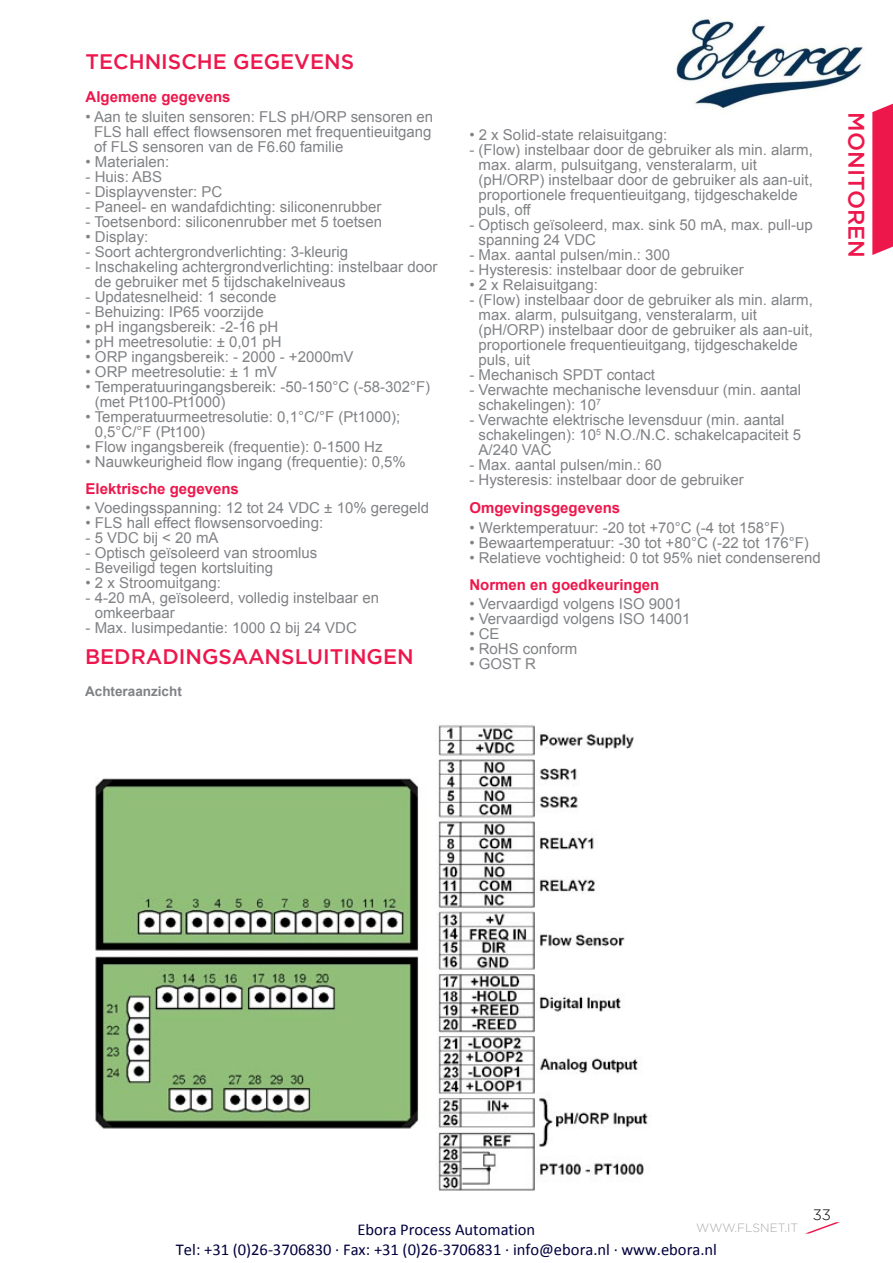
<style>
.page{position:relative;width:893px;height:1263px;background:#fff}
.page>*{position:absolute;margin:0;border:0;box-sizing:border-box;transform-origin:0 0}
.t1{font:500 22.5px "Gotham";color:#ed174c}
.t2{font:500 21px "Gotham";color:#ed174c}
.t3{font:16.5px/20.1px "Calibri";color:#00003e;text-align:center}
.t4{font:15px/15px "Arial";color:#808285}
.t5{font:700 15px "Arial";color:#ed174c}
.t6{font:300 15px "Gotham";color:#000}
.t7{font:700 13.5px "Arial";color:#808285}
.t8{font:300 12px "Gotham";color:#a7a9ac}
</style>
<div class="page">
<img style="left:675px;top:17px;width:189px;height:92px">
<svg style="left:872px;top:103px;width:21px;height:152px;background:#ee2859"></svg>
<svg style="left:806px;top:1222px;width:34px;height:11px"></svg>
<img style="left:95px;top:724px;width:553px;height:467px">
<h2 class="t2" style="left:86px;top:50px;width:270px">TECHNISCHE GEGEVENS</h2>
<p class="t5" style="left:86px;top:87px;width:147px">Algemene gegevens</p>
<p class="t4" style="left:94px;top:109px;width:341px;text-align:justify;text-indent:-9px">• Aan te sluiten sensoren: FLS pH/ORP sensoren en FLS hall effect flowsensoren met frequentieuitgang of FLS sensoren van de F6.60 familie</p>
<p class="t4" style="left:86px;top:154px;width:85px">• Materialen:</p>
<p class="t4" style="left:86px;top:169px;width:78px">- Huis: ABS</p>
<p class="t4" style="left:86px;top:184px;width:138px">- Displayvenster: PC</p>
<p class="t4" style="left:86px;top:199px;width:297px">- Paneel- en wandafdichting: siliconenrubber</p>
<p class="t4" style="left:86px;top:214px;width:298px">- Toetsenbord: siliconenrubber met 5 toetsen</p>
<p class="t4" style="left:86px;top:229px;width:64px">• Display:</p>
<p class="t4" style="left:86px;top:244px;width:264px">- Soort achtergrondverlichting: 3-kleurig</p>
<p class="t4" style="left:95px;top:259px;width:344px;text-indent:-9px">- Inschakeling achtergrondverlichting: instelbaar door de gebruiker met 5 tijdschakelniveaus</p>
<p class="t4" style="left:86px;top:289px;width:192px">- Updatesnelheid: 1 seconde</p>
<p class="t4" style="left:86px;top:304px;width:180px">- Behuizing: IP65 voorzijde</p>
<p class="t4" style="left:86px;top:319px;width:194px">• pH ingangsbereik: -2-16 pH</p>
<p class="t4" style="left:86px;top:334px;width:198px">• pH meetresolutie: ± 0,01 pH</p>
<p class="t4" style="left:86px;top:349px;width:270px">• ORP ingangsbereik: - 2000 - +2000mV</p>
<p class="t4" style="left:86px;top:364px;width:193px">• ORP meetresolutie: ± 1 mV</p>
<p class="t4" style="left:95px;top:379px;width:337px;text-indent:-9px">• Temperatuuringangsbereik: -50-150°C (-58-302°F) (met Pt100-Pt1000)</p>
<p class="t4" style="left:95px;top:409px;width:307px;text-indent:-9px">• Temperatuurmeetresolutie: 0,1°C/°F (Pt1000);<br>0,5°C/°F (Pt100)</p>
<p class="t4" style="left:86px;top:439px;width:299px">• Flow ingangsbereik (frequentie): 0-1500 Hz</p>
<p class="t4" style="left:86px;top:454px;width:322px">• Nauwkeurigheid flow ingang (frequentie): 0,5%</p>
<p class="t5" style="left:86px;top:478px;width:155px">Elektrische gegevens</p>
<p class="t4" style="left:86px;top:501px;width:345px">• Voedingsspanning: 12 tot 24 VDC ± 10% geregeld</p>
<p class="t4" style="left:86px;top:516px;width:239px">• FLS hall effect flowsensorvoeding:</p>
<p class="t4" style="left:86px;top:531px;width:134px">- 5 VDC bij &lt; 20 mA</p>
<p class="t4" style="left:86px;top:546px;width:233px">- Optisch geïsoleerd van stroomlus</p>
<p class="t4" style="left:86px;top:561px;width:189px">- Beveiligd tegen kortsluiting</p>
<p class="t4" style="left:86px;top:576px;width:137px">• 2 x Stroomuitgang:</p>
<p class="t4" style="left:95px;top:591px;width:286px;text-indent:-9px">- 4-20 mA, geïsoleerd, volledig instelbaar en omkeerbaar</p>
<p class="t4" style="left:86px;top:621px;width:273px">- Max. lusimpedantie: 1000 Ω bij 24 VDC</p>
<h2 class="t2" style="left:85px;top:644px;width:330px">BEDRADINGSAANSLUITINGEN</h2>
<p class="t7" style="left:85px;top:682px;width:98px">Achteraanzicht</p>
<p class="t4" style="left:469px;top:127px;width:199px">• 2 x Solid-state relaisuitgang:</p>
<p class="t4" style="left:479px;top:142px;width:336px;text-indent:-9px">- (Flow) instelbaar door de gebruiker als min. alarm, max. alarm, pulsuitgang, vensteralarm, uit (pH/ORP) instelbaar door de gebruiker als aan-uit, proportionele frequentieuitgang, tijdgeschakelde puls, off</p>
<p class="t4" style="left:479px;top:217px;width:336px;text-indent:-9px">- Optisch geïsoleerd, max. sink 50 mA, max. pull-up spanning 24 VDC</p>
<p class="t4" style="left:469px;top:247px;width:202px">- Max. aantal pulsen/min.: 300</p>
<p class="t4" style="left:469px;top:262px;width:276px">- Hysteresis: instelbaar door de gebruiker</p>
<p class="t4" style="left:469px;top:277px;width:130px">• 2 x Relaisuitgang:</p>
<p class="t4" style="left:479px;top:292px;width:336px;text-indent:-9px">- (Flow) instelbaar door de gebruiker als min. alarm, max. alarm, pulsuitgang, vensteralarm, uit (pH/ORP) instelbaar door de gebruiker als aan-uit, proportionele frequentieuitgang, tijdgeschakelde puls, uit</p>
<p class="t4" style="left:469px;top:367px;width:187px">- Mechanisch SPDT contact</p>
<p class="t4" style="left:479px;top:382px;width:324px;text-indent:-9px">- Verwachte mechanische levensduur (min. aantal schakelingen): 10<sup>7</sup></p>
<p class="t4" style="left:479px;top:412px;width:324px;text-indent:-9px">- Verwachte elektrische levensduur (min. aantal schakelingen): 10<sup>5</sup> N.O./N.C. schakelcapaciteit 5<br>A/240 VAC</p>
<p class="t4" style="left:469px;top:457px;width:194px">- Max. aantal pulsen/min.: 60</p>
<p class="t4" style="left:469px;top:472px;width:276px">- Hysteresis: instelbaar door de gebruiker</p>
<p class="t5" style="left:469px;top:498px;width:152px">Omgevingsgegevens</p>
<p class="t4" style="left:469px;top:520px;width:317px">• Werktemperatuur: -20 tot +70°C (-4 tot 158°F)</p>
<p class="t4" style="left:469px;top:535px;width:341px">• Bewaartemperatuur: -30 tot +80°C (-22 tot 176°F)</p>
<p class="t4" style="left:469px;top:550px;width:353px">• Relatieve vochtigheid: 0 tot 95% niet condenserend</p>
<p class="t5" style="left:469px;top:574px;width:192px">Normen en goedkeuringen</p>
<p class="t4" style="left:469px;top:597px;width:214px">• Vervaardigd volgens ISO 9001</p>
<p class="t4" style="left:469px;top:612px;width:223px">• Vervaardigd volgens ISO 14001</p>
<p class="t4" style="left:469px;top:627px;width:32px">• CE</p>
<p class="t4" style="left:469px;top:642px;width:109px">• RoHS conform</p>
<p class="t4" style="left:469px;top:657px;width:68px">• GOST R</p>
<h1 class="t1" style="left:869px;top:112px;width:144px;rotate:90deg">MONITOREN</h1>
<p class="t3" style="left:176px;top:1221px;width:543px">Ebora Process Automation<br>Tel: +31 (0)26-3706830 · Fax: +31 (0)26-3706831 · info@ebora.nl · www.ebora.nl</p>
<p class="t8" style="left:696px;top:1221px;width:14px">WWW</p>
<p class="t8" style="left:734px;top:1221px;width:12px">.FLSNET</p>
<p class="t8" style="left:784px;top:1221px;width:9px">.IT</p>
<p class="t6" style="left:813px;top:1207px;width:20px">33</p>
</div>
